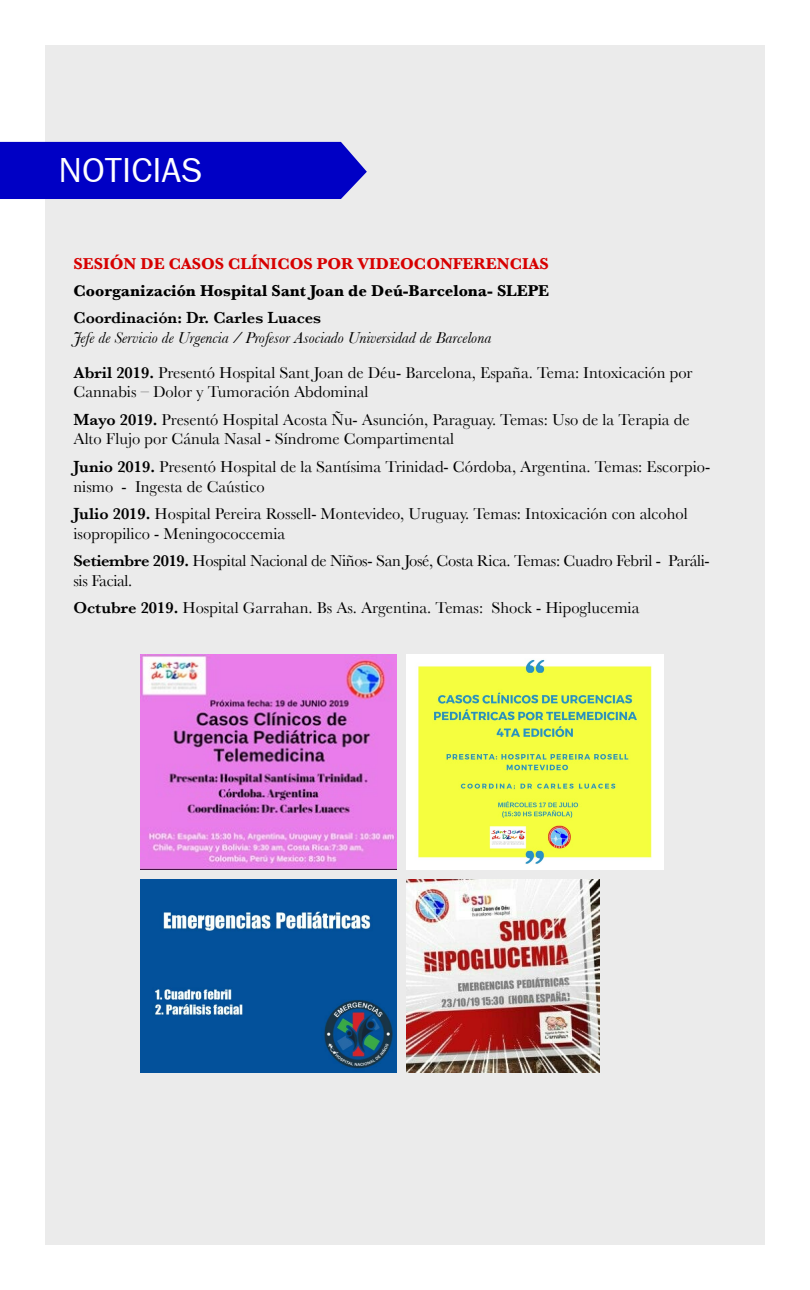
<style>
.page{position:relative;width:810px;height:1290px;background:#fff}
.page>*{position:absolute;margin:0;border:0;box-sizing:border-box;transform-origin:0 0}
.t1{font:34.88px "Franklin Gothic Book C";color:#fff}
.t2{font:16.5px/27.3px "Baskerville";color:#000}
.t3{font:16.5px/27.3px "Baskerville";letter-spacing:-.02em;color:#000}
.t4{font:700 16.5px "Baskerville";color:#000}
.t5{font:700 16.5px "Baskerville";color:#d70000}
.t6{font:600 16.5px "Baskerville";color:#000}
.s1{font-style:italic}
.s2{font-weight:600}
</style>
<div class="page">
<div style="left:45px;top:45px;width:720px;height:1200px;background:#ebebeb"></div>
<img style="left:140px;top:654px;width:256px;height:216px">
<img style="left:406px;top:654px;width:258px;height:216px">
<img style="left:140px;top:879px;width:256px;height:193px">
<img style="left:406px;top:879px;width:193px;height:193px">
<div style="left:0;top:142px;width:367px;height:57px;background:#0000c5"></div>
<h1 class="t1" style="left:58px;top:151px;width:145px">NOTICIAS</h1>
<p class="t5" style="left:74px;top:254px;width:477px">SESIÓN DE CASOS CLÍNICOS POR VIDEOCONFERENCIAS</p>
<p class="t4" style="left:74px;top:281px;width:477px">Coorganización Hospital Sant Joan de Deú-Barcelona- SLEPE</p>
<p class="t6" style="left:74px;top:308px;width:249px">Coordinación: Dr. Carles Luaces</p>
<p class="t2" style="left:74px;top:320px;width:621px;line-height:34.8px"><span class="s1">Jefe de Servicio de Urgencia / Profesor Asociado Universidad de Barcelona<br></span><span class="s2">Abril 2019.</span> Presentó Hospital Sant Joan de Déu- Barcelona, España. Tema: Intoxicación por</p>
<p class="t2" style="left:74px;top:378px;width:618px">Cannabis – Dolor y Tumoración Abdominal<br><span class="s2">Mayo 2019.</span> Presentó Hospital Acosta Ñu- Asunción, Paraguay. Temas: Uso de la Terapia de</p>
<p class="t2" style="left:74px;top:425px;width:638px">Alto Flujo por Cánula Nasal - Síndrome Compartimental<br><span class="s2">Junio 2019.</span> Presentó Hospital de la Santísima Trinidad- Córdoba, Argentina. Temas: Escorpio-</p>
<p class="t2" style="left:74px;top:472px;width:616px">nismo - Ingesta de Caústico<br><span class="s2">Julio 2019.</span> Hospital Pereira Rossell- Montevideo, Uruguay. Temas: Intoxicación con alcohol</p>
<p class="t3" style="left:74px;top:520px;width:638px">isopropilico - Meningococcemia<br><span class="s2">Setiembre 2019.</span> Hospital Nacional de Niños- San José, Costa Rica. Temas: Cuadro Febril - Paráli-</p>
<p class="t2" style="left:74px;top:567px;width:567px">sis Facial.<br><span class="s2">Octubre 2019.</span> Hospital Garrahan. Bs As. Argentina. Temas: Shock - Hipoglucemia</p>
</div>
